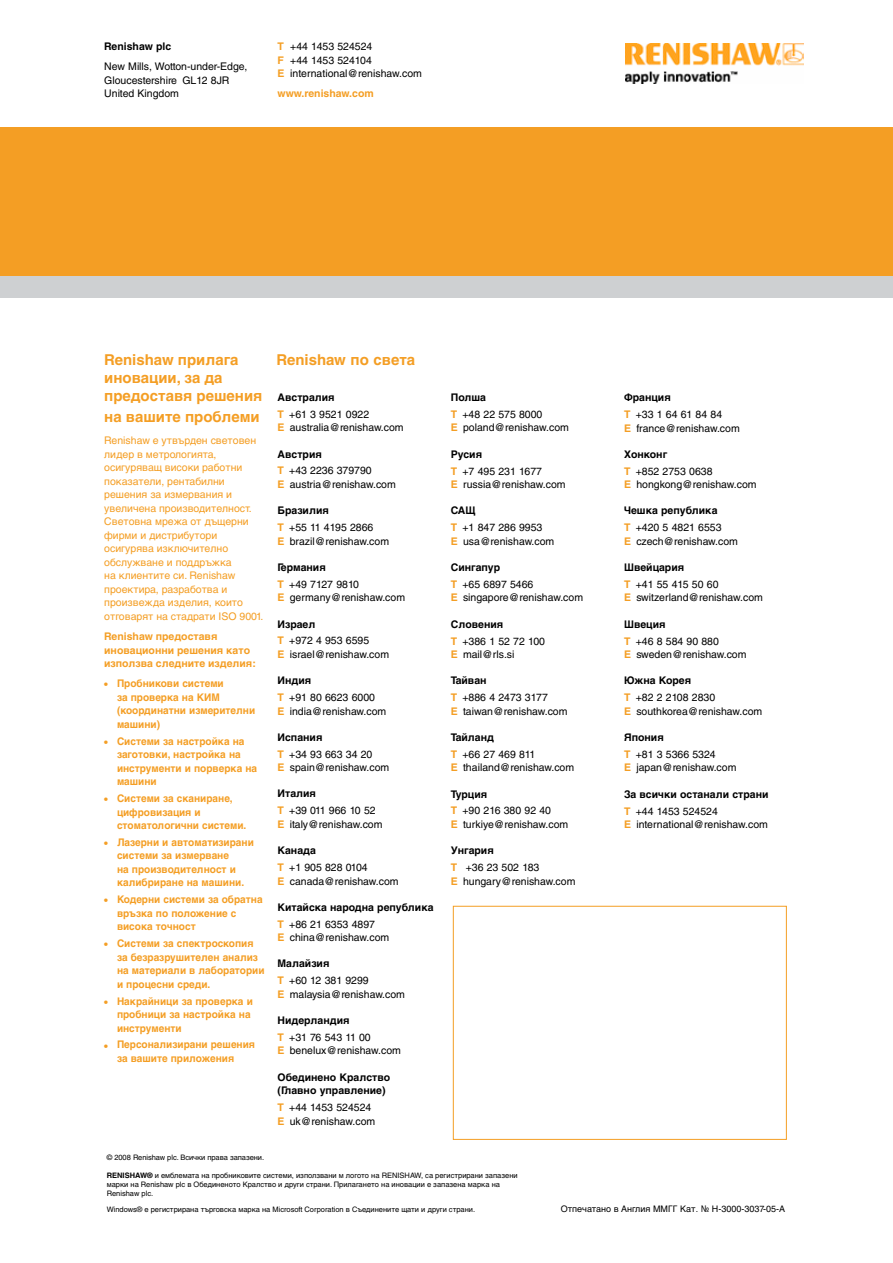
<style>
.page{position:relative;width:893px;height:1263px;background:#fff}
.page>*{position:absolute;margin:0;border:0;box-sizing:border-box;transform-origin:0 0}
.t1{font:700 15px/18px "Helvetica LT Std";color:#f49e24}
.t2{font:10.5px/16.8px "Helvetica LT Std";color:#000}
.t3{font:700 10.5px/13.5px "Helvetica LT Std";color:#f49e24}
.t4{font:10.5px/13.5px "Helvetica LT Std";color:#f49e24}
.t5{font:700 10.5px/16.8px "Helvetica LT Std";color:#000}
.t6{font:9px "Helvetica LT Std";color:#000}
.t7{font:7.5px/9px "Helvetica LT Std";color:#000}
.s1{font-weight:700;color:#f49e24}
.s2{font-weight:700}
.s3{color:#f49e24}
.s4{font-weight:400}
.s5{font-family:"Helvetica"}
</style>
<div class="page">
<div style="left:0;top:128px;width:893px;height:148px;background:#f49e24"></div>
<div style="left:0;top:276px;width:893px;height:22px;background:#ced0d2"></div>
<img style="left:626px;top:43px;width:177px;height:41px">
<div style="left:453px;top:906px;width:334px;height:234px;background:#fff;border:1px solid #f49e24"></div>
<p class="t5" style="left:104px;top:38px;width:69px">Renishaw plc</p>
<p class="t2" style="left:104px;top:60px;width:145px;line-height:13.5px">New Mills, Wotton-under-Edge,<br>Gloucestershire GL12 8JR<br>United Kingdom</p>
<p class="t2" style="left:278px;top:40px;width:146px;line-height:13.5px"><span class="s1">T</span> +44 1453 524524<br><span class="s1">F</span> +44 1453 524104<br><span class="s1">E</span> international@renishaw.com</p>
<p class="t3" style="left:278px;top:87px;width:98px">www.renishaw.com</p>
<h1 class="t1" style="left:104px;top:350px;width:136px">Renishaw прилага</h1>
<h1 class="t1" style="left:276px;top:350px;width:140px">Renishaw по света</h1>
<h1 class="t1" style="left:104px;top:368px;width:160px">иновации, за да предоставя решения</h1>
<h1 class="t1" style="left:104px;top:408px;width:157px">на вашите проблеми</h1>
<p class="t4" style="left:104px;top:434px;width:161px">Renishaw е утвърден световен лидер в метрологията, осигуряващ високи работни показатели, рентабилни решения за измервания и увеличена производителност.<br>Световна мрежа от дъщерни фирми и дистрибутори осигурява изключително обслужване и поддръжка<br>на клиентите си. Renishaw проектира, разработва и произвежда изделия, които отговарят на стадрати ISO 9001.</p>
<p class="t3" style="left:104px;top:629px;width:153px">Renishaw предоставя иновационни решения като използва следните изделия:</p>
<p class="t3" style="left:117px;top:677px;width:140px;text-indent:-13px">• Пробникови системи<br>за проверка на КИМ (координатни измерителни машини)</p>
<p class="t3" style="left:117px;top:734px;width:142px;text-indent:-13px">• Системи за настройка на заготовки, настройка на инструменти и порверка на машини</p>
<p class="t3" style="left:117px;top:791px;width:131px;text-indent:-13px">• Системи за сканиране, цифровизация и стоматологични системи.</p>
<p class="t3" style="left:117px;top:835px;width:138px;text-indent:-13px">• Лазерни и автоматизирани системи за измерване<br>на производителност и калибриране на машини.</p>
<p class="t3" style="left:117px;top:893px;width:147px;text-indent:-13px">• Кодерни системи за обратна връзка по положение с висока точност</p>
<p class="t3" style="left:117px;top:937px;width:149px;text-indent:-13px">• Системи за спектроскопия за безразрушителен анализ на материали в лаборатории и процесни среди.</p>
<p class="t3" style="left:117px;top:994px;width:137px;text-indent:-13px">• Накрайници за проверка и пробници за настройка на инструменти</p>
<p class="t3" style="left:117px;top:1038px;width:140px;text-indent:-13px">• Персонализирани решения за вашите приложения</p>
<p class="t2" style="left:278px;top:389px;width:93px"><span class="s2">Австралия<br></span><span class="s1">T</span> +61 3 9521 0922</p>
<p class="t2" style="left:278px;top:419px;width:128px"><span class="s1">E</span> australia@renishaw.com</p>
<p class="t2" style="left:278px;top:445px;width:96px"><span class="s2">Австрия<br></span><span class="s1">T</span> +43 2236 379790</p>
<p class="t2" style="left:278px;top:476px;width:120px"><span class="s1">E</span> austria@renishaw.com</p>
<p class="t2" style="left:278px;top:502px;width:97px"><span class="s2">Бразилия<br></span><span class="s1">T</span> +55 11 4195 2866</p>
<p class="t2" style="left:278px;top:532px;width:113px"><span class="s1">E</span> brazil@renishaw.com</p>
<p class="t2" style="left:278px;top:559px;width:83px"><span class="s2">Германия<br></span><span class="s1">T</span> +49 7127 9810</p>
<p class="t2" style="left:278px;top:589px;width:129px"><span class="s1">E</span> germany@renishaw.com</p>
<p class="t2" style="left:278px;top:615px;width:93px"><span class="s2">Израел<br></span><span class="s1">T</span> +972 4 953 6595</p>
<p class="t2" style="left:278px;top:646px;width:113px"><span class="s1">E</span> israel@renishaw.com</p>
<p class="t2" style="left:278px;top:672px;width:99px"><span class="s2">Индия<br></span><span class="s1">T</span> +91 80 6623 6000</p>
<p class="t2" style="left:278px;top:702px;width:110px"><span class="s1">E</span> india@renishaw.com</p>
<p class="t2" style="left:278px;top:729px;width:96px"><span class="s2">Испания<br></span><span class="s1">T</span> +34 93 663 34 20</p>
<p class="t2" style="left:278px;top:759px;width:113px"><span class="s1">E</span> spain@renishaw.com</p>
<p class="t2" style="left:278px;top:785px;width:100px"><span class="s2">Италия<br></span><span class="s1">T</span> +39 011 966 10 52</p>
<p class="t2" style="left:278px;top:816px;width:106px"><span class="s1">E</span> italy@renishaw.com</p>
<p class="t2" style="left:278px;top:842px;width:92px"><span class="s2">Канада<br></span><span class="s1">T</span> +1 905 828 0104</p>
<p class="t2" style="left:278px;top:872px;width:123px"><span class="s1">E</span> canada@renishaw.com</p>
<p class="t5" style="left:278px;top:898px;width:158px">Китайска народна република<br><span class="s3">T</span> <span class="s4">+86 21 6353 4897</span></p>
<p class="t2" style="left:278px;top:929px;width:113px"><span class="s1">E</span> china@renishaw.com</p>
<p class="t2" style="left:278px;top:955px;width:93px"><span class="s2">Малайзия<br></span><span class="s1">T</span> +60 12 381 9299</p>
<p class="t2" style="left:278px;top:986px;width:129px"><span class="s1">E</span> malaysia@renishaw.com</p>
<p class="t2" style="left:278px;top:1012px;width:95px"><span class="s2">Нидерландия<br></span><span class="s1">T</span> +31 76 543 11 00</p>
<p class="t2" style="left:278px;top:1042px;width:125px"><span class="s1">E</span> benelux@renishaw.com</p>
<p class="t5" style="left:278px;top:1070px;width:114px;line-height:13.5px">Обединено Кралство (Главно управление)</p>
<p class="t2" style="left:278px;top:1100px;width:99px;line-height:13.5px"><span class="s1">T</span> +44 1453 524524<br><span class="s1">E</span> uk@renishaw.com</p>
<p class="t2" style="left:451px;top:389px;width:93px"><span class="s2">Полша<br></span><span class="s1">T</span> +48 22 575 8000</p>
<p class="t2" style="left:451px;top:419px;width:120px"><span class="s1">E</span> poland@renishaw.com</p>
<p class="t2" style="left:451px;top:446px;width:93px"><span class="s2">Русия<br></span><span class="s1">T</span> +7 495 231 1677</p>
<p class="t2" style="left:451px;top:476px;width:116px"><span class="s1">E</span> russia@renishaw.com</p>
<p class="t2" style="left:451px;top:502px;width:93px"><span class="s2">САЩ<br></span><span class="s1">T</span> +1 847 286 9953</p>
<p class="t2" style="left:451px;top:533px;width:105px"><span class="s1">E</span> usa@renishaw.com</p>
<p class="t2" style="left:451px;top:559px;width:84px"><span class="s2">Сингапур<br></span><span class="s1">T</span> +65 6897 5466</p>
<p class="t2" style="left:451px;top:589px;width:134px"><span class="s1">E</span> singapore@renishaw.com</p>
<p class="t2" style="left:451px;top:615px;width:96px"><span class="s2">Словения<br></span><span class="s1">T</span> +386 1 52 72 100</p>
<p class="t2" style="left:451px;top:646px;width:65px"><span class="s1">E</span> mail@rls.si</p>
<p class="t2" style="left:451px;top:672px;width:99px"><span class="s2">Тайван<br></span><span class="s1">T</span> +886 4 2473 3177</p>
<p class="t2" style="left:451px;top:702px;width:118px"><span class="s1">E</span> taiwan@renishaw.com</p>
<p class="t2" style="left:451px;top:729px;width:86px"><span class="s2">Тайланд<br></span><span class="s1">T</span> +66 27 469 811</p>
<p class="t2" style="left:451px;top:759px;width:125px"><span class="s1">E</span> thailand@renishaw.com</p>
<p class="t2" style="left:451px;top:785px;width:102px"><span class="s2">Турция<br></span><span class="s1">T</span> +90 216 380 92 40</p>
<p class="t2" style="left:451px;top:816px;width:119px"><span class="s1">E</span> turkiye@renishaw.com</p>
<p class="t2" style="left:451px;top:842px;width:90px"><span class="s2">Унгария<br></span><span class="s1">T</span> +36 23 502 183</p>
<p class="t2" style="left:451px;top:872px;width:126px"><span class="s1">E</span> hungary@renishaw.com</p>
<p class="t2" style="left:624px;top:389px;width:100px"><span class="s2">Франция<br></span><span class="s1">T</span> +33 1 64 61 84 84</p>
<p class="t2" style="left:624px;top:419px;width:117px"><span class="s1">E</span> france@renishaw.com</p>
<p class="t2" style="left:624px;top:446px;width:90px"><span class="s2">Хонконг<br></span><span class="s1">T</span> +852 2753 0638</p>
<p class="t2" style="left:624px;top:476px;width:134px"><span class="s1">E</span> hongkong@renishaw.com</p>
<p class="t5" style="left:624px;top:502px;width:99px">Чешка република<br><span class="s3">T</span> <span class="s4">+420 5 4821 6553</span></p>
<p class="t2" style="left:624px;top:533px;width:115px"><span class="s1">E</span> czech@renishaw.com</p>
<p class="t2" style="left:624px;top:559px;width:96px"><span class="s2">Швейцария<br></span><span class="s1">T</span> +41 55 415 50 60</p>
<p class="t2" style="left:624px;top:589px;width:140px"><span class="s1">E</span> switzerland@renishaw.com</p>
<p class="t2" style="left:624px;top:616px;width:96px"><span class="s2">Швеция<br></span><span class="s1">T</span> +46 8 584 90 880</p>
<p class="t2" style="left:624px;top:646px;width:124px"><span class="s1">E</span> sweden@renishaw.com</p>
<p class="t2" style="left:624px;top:672px;width:93px"><span class="s2">Южна Корея<br></span><span class="s1">T</span> +82 2 2108 2830</p>
<p class="t2" style="left:624px;top:703px;width:140px"><span class="s1">E</span> southkorea@renishaw.com</p>
<p class="t2" style="left:624px;top:729px;width:93px"><span class="s2">Япония<br></span><span class="s1">T</span> +81 3 5366 5324</p>
<p class="t2" style="left:624px;top:759px;width:114px"><span class="s1">E</span> japan@renishaw.com</p>
<p class="t5" style="left:624px;top:785px;width:146px">За всички останали страни<br><span class="s3">T</span> <span class="s4">+44 1453 524524</span></p>
<p class="t2" style="left:624px;top:816px;width:145px"><span class="s1">E</span> international@renishaw.com</p>
<p class="t7" style="left:107px;top:1153px;width:159px">© 2008 Renishaw plc. Всички права запазени.</p>
<p class="t7" style="left:107px;top:1171px;width:412px"><span class="s2">RENISHAW®</span> и емблемата на пробниковите системи, използвани м логото на RENISHAW, са регистрирани запазени марки на Renishaw plc в Обединеното Кралство и други страни. Прилагането на иновации е запазена марка на<br>Renishaw plc.</p>
<p class="t7" style="left:107px;top:1204px;width:370px">Windows® е регистрирана търговска марка на Microsoft Corporation в Съединените щати и други страни.</p>
<p class="t6" style="left:561px;top:1204px;width:226px">Отпечатано в Англия MM<span class="s5">ГГ Кат. №</span> H-3000-3037-05-A</p>
</div>
